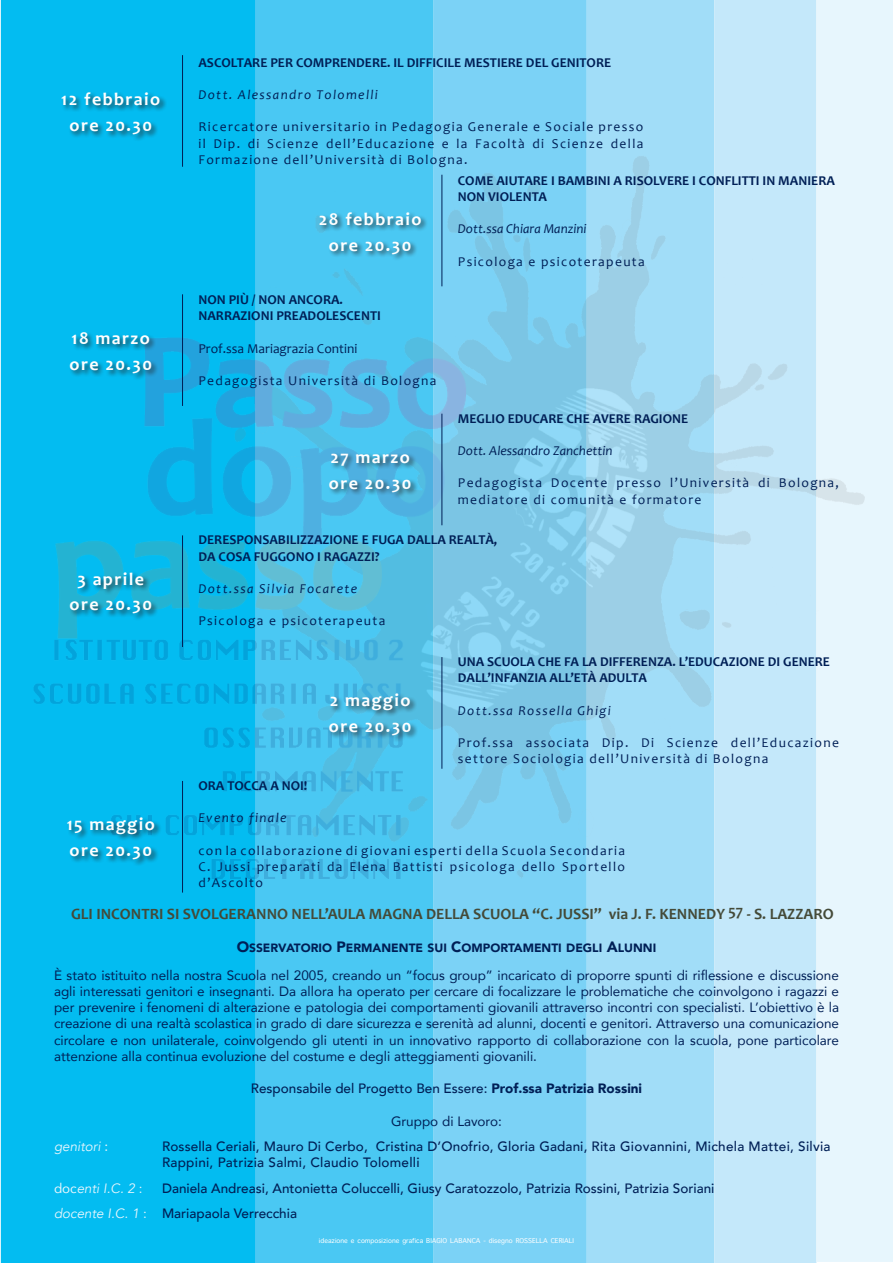
<style>
.page{position:relative;width:893px;height:1263px;background:#fff}
.page>*{position:absolute;margin:0;border:0;box-sizing:border-box;transform-origin:0 0}
.Contenuto_tabella{font:700 18px "Candara";letter-spacing:.08em;color:#fff}
.t1{font:700 15.75px "Candara";color:#444a38}
.t2{font:13.5px/16.2px "Avenir";color:#001f56;text-align:justify}
.Contenuto_tabella-2{font:13.5px/16.2px "Candara";letter-spacing:.1em;color:#001f56;text-align:justify}
.Contenuto_tabella-3{font:700 13.5px/16.2px "Candara";color:#001f56}
.t3{font:500 13.5px "Avenir";color:#001f56}
.t4{font:500 13.5px/16.2px "Avenir";letter-spacing:.02em;color:#001f56}
.Contenuto_tabella-4{font:italic 13.5px "Candara";letter-spacing:.1em;color:#001f56}
.Contenuto_tabella-5{font:italic 13.5px "Candara";color:#001f56}
.Contenuto_tabella-6{font:13.5px "Candara";color:#001f56}
.t5{font:italic 13.5px "Avenir";color:#e8f6fd}
.t6{font:900 12px "Avenir";color:#001f56}
.t7{font:9px "Apple Symbols";color:#fff}
.s1{font-size:15px}
.s2{font-weight:900}
.s3{font-style:normal}
.s4{font-weight:400;font-style:italic;color:#e8f6fd}
.s5{font-weight:400;color:#e8f6fd}
</style>
<div class="page">
<div style="left:1px;top:0;width:254px;height:1263px;background:#03bcf1"></div>
<div style="left:255px;top:0;width:179px;height:1263px;background:#4ac8f3"></div>
<div style="left:434px;top:0;width:153px;height:1263px;background:#7bd2f6"></div>
<div style="left:587px;top:0;width:127px;height:1263px;background:#a1ddf8"></div>
<div style="left:714px;top:0;width:102px;height:1263px;background:#c4e8fa"></div>
<div style="left:816px;top:0;width:77px;height:1262px;background:#e7f6fd"></div>
<img style="left:20px;top:119px;width:844px;height:759px">
<hr style="left:441px;top:414px;width:1px;height:111px;background:#001f56">
<div style="left:60px;top:91px;width:107px;height:51px;background:#231f20;opacity:.75"></div>
<div style="left:69px;top:332px;width:90px;height:49px;background:#231f20;opacity:.75"></div>
<div style="left:328px;top:452px;width:90px;height:47px;background:#231f20;opacity:.75"></div>
<div style="left:69px;top:571px;width:90px;height:50px;background:#231f20;opacity:.75"></div>
<div style="left:328px;top:693px;width:90px;height:50px;background:#231f20;opacity:.75"></div>
<div style="left:66px;top:816px;width:96px;height:51px;background:#231f20;opacity:.75"></div>
<hr style="left:182px;top:55px;width:1px;height:112px;background:#001f56">
<hr style="left:182px;top:535px;width:1px;height:112px;background:#001f56">
<hr style="left:441px;top:657px;width:1px;height:112px;background:#001f56">
<hr style="left:182px;top:781px;width:1px;height:111px;background:#001f56">
<hr style="left:182px;top:294px;width:1px;height:112px;background:#001f56">
<hr style="left:441px;top:175px;width:1px;height:111px;background:#001f56">
<div style="left:318px;top:211px;width:111px;height:50px;background:#231f20;opacity:.75"></div>
<svg style="left:382px;top:1238px;width:6px;height:5px"></svg>
<svg style="left:396px;top:1238px;width:109px;height:7px"></svg>
<svg style="left:516px;top:1238px;width:58px;height:5px"></svg>
<svg style="left:319px;top:1238px;width:55px;height:7px"></svg>
<p class="Contenuto_tabella" style="left:61px;top:88px;width:100px">12 febbraio</p>
<p class="Contenuto_tabella" style="left:70px;top:114px;width:84px">ore 20.30</p>
<p class="Contenuto_tabella" style="left:72px;top:327px;width:80px">18 marzo</p>
<p class="Contenuto_tabella" style="left:70px;top:353px;width:84px">ore 20.30</p>
<p class="Contenuto_tabella" style="left:77px;top:567px;width:68px">3 aprile</p>
<p class="Contenuto_tabella" style="left:70px;top:593px;width:84px">ore 20.30</p>
<p class="Contenuto_tabella" style="left:67px;top:813px;width:90px">15 maggio</p>
<p class="Contenuto_tabella" style="left:70px;top:839px;width:84px">ore 20.30</p>
<p class="Contenuto_tabella-3" style="left:198px;top:54px;width:414px">ASCOLTARE PER COMPRENDERE. IL DIFFICILE MESTIERE DEL GENITORE</p>
<p class="Contenuto_tabella-4" style="left:198px;top:86px;width:181px">Dott. Alessandro Tolomelli</p>
<p class="Contenuto_tabella-2" style="left:198px;top:119px;width:446px">Ricercatore universitario in Pedagogia Generale e Sociale presso il Dip. di Scienze dell’Educazione e la Facoltà di Scienze della Formazione dell’Università di Bologna.</p>
<p class="Contenuto_tabella" style="left:319px;top:208px;width:104px">28 febbraio</p>
<p class="Contenuto_tabella" style="left:329px;top:233px;width:84px">ore 20.30</p>
<p class="Contenuto_tabella-3" style="left:198px;top:291px;width:146px">NON PIÙ / NON ANCORA.</p>
<p class="Contenuto_tabella-3" style="left:198px;top:308px;width:184px">NARRAZIONI PREADOLESCENTI</p>
<p class="Contenuto_tabella-6" style="left:198px;top:340px;width:160px">Prof.ssa Mariagrazia Contini</p>
<p class="Contenuto_tabella-2" style="left:198px;top:372px;width:240px">Pedagogista Università di Bologna</p>
<p class="Contenuto_tabella" style="left:330px;top:446px;width:81px">27 marzo</p>
<p class="Contenuto_tabella" style="left:329px;top:472px;width:84px">ore 20.30</p>
<p class="Contenuto_tabella-3" style="left:458px;top:172px;width:378px">COME AIUTARE I BAMBINI A RISOLVERE I CONFLITTI IN MANIERA<br>NON VIOLENTA</p>
<p class="Contenuto_tabella-5" style="left:458px;top:220px;width:130px">Dott.ssa Chiara Manzini</p>
<p class="Contenuto_tabella-2" style="left:458px;top:253px;width:188px">Psicologa e psicoterapeuta</p>
<p class="Contenuto_tabella-3" style="left:458px;top:410px;width:232px">MEGLIO EDUCARE CHE AVERE RAGIONE</p>
<p class="Contenuto_tabella-5" style="left:458px;top:442px;width:156px">Dott. Alessandro Zanchettin</p>
<p class="Contenuto_tabella-2" style="left:458px;top:475px;width:383px">Pedagogista Docente presso l’Università di Bologna, mediatore di comunità e formatore</p>
<p class="Contenuto_tabella-3" style="left:198px;top:532px;width:300px">DERESPONSABILIZZAZIONE E FUGA DALLA REALTÀ,<br>DA COSA FUGGONO I RAGAZZI?</p>
<p class="Contenuto_tabella-4" style="left:198px;top:580px;width:160px">Dott.ssa Silvia Focarete</p>
<p class="Contenuto_tabella-2" style="left:198px;top:613px;width:188px">Psicologa e psicoterapeuta</p>
<p class="Contenuto_tabella" style="left:330px;top:689px;width:82px">2 maggio</p>
<p class="Contenuto_tabella" style="left:329px;top:715px;width:84px">ore 20.30</p>
<p class="Contenuto_tabella-3" style="left:458px;top:653px;width:374px">UNA SCUOLA CHE FA LA DIFFERENZA. L’EDUCAZIONE DI GENERE<br>DALL’INFANZIA ALL’ETÀ ADULTA</p>
<p class="Contenuto_tabella-4" style="left:458px;top:702px;width:154px">Dott.ssa Rossella Ghigi</p>
<p class="Contenuto_tabella-2" style="left:458px;top:734px;width:383px">Prof.ssa associata Dip. Di Scienze dell’Educazione settore Sociologia dell’Università di Bologna</p>
<p class="Contenuto_tabella-3" style="left:198px;top:777px;width:110px">ORA TOCCA A NOI!</p>
<p class="Contenuto_tabella-4" style="left:198px;top:809px;width:90px">Evento finale</p>
<p class="Contenuto_tabella-2" style="left:198px;top:842px;width:428px">con la collaborazione di giovani esperti della Scuola Secondaria C. Jussi preparati da Elena Battisti psicologa dello Sportello d’Ascolto</p>
<p class="t1" style="left:71px;top:904px;width:764px">GLI INCONTRI SI SVOLGERANNO NELL’AULA MAGNA DELLA SCUOLA “C. JUSSI” via J. F. KENNEDY 57 - S. LAZZARO</p>
<p class="t6" style="left:237px;top:937px;width:421px"><span class="s1">O</span>SSERVATORIO <span class="s1">P</span>ERMANENTE SUI <span class="s1">C</span>OMPORTAMENTI DEGLI <span class="s1">A</span>LUNNI</p>
<p class="t2" style="left:54px;top:967px;width:786px">È stato istituito nella nostra Scuola nel 2005, creando un “focus group” incaricato di proporre spunti di riflessione e discussione agli interessati genitori e insegnanti. Da allora ha operato per cercare di focalizzare le problematiche che coinvolgono i ragazzi e per prevenire i fenomeni di alterazione e patologia dei comportamenti giovanili attraverso incontri con specialisti. L’obiettivo è la creazione di una realtà scolastica in grado di dare sicurezza e serenità ad alunni, docenti e genitori. Attraverso una comunicazione circolare e non unilaterale, coinvolgendo gli utenti in un innovativo rapporto di collaborazione con la scuola, pone particolare attenzione alla continua evoluzione del costume e degli atteggiamenti giovanili.</p>
<p class="t3" style="left:251px;top:1077px;width:393px">Responsabile del Progetto Ben Essere: <span class="s2">Prof.ssa Patrizia Rossini</span></p>
<p class="t2" style="left:391px;top:1112px;width:112px">Gruppo di Lavoro:</p>
<p class="t5" style="left:54px;top:1138px;width:56px">genitori <span class="s3">:</span></p>
<p class="t4" style="left:162px;top:1138px;width:670px">Rossella Ceriali, Mauro Di Cerbo, Cristina D’Onofrio, Gloria Gadani, Rita Giovannini, Michela Mattei, Silvia<br>Rappini, Patrizia Salmi, Claudio Tolomelli</p>
<p class="t5" style="left:54px;top:1180px;width:90px"><span class="s3">doc</span>enti I.C. 2 <span class="s3">:</span></p>
<p class="t3" style="left:162px;top:1176px;width:554px">Daniela Andreasi, Antonietta Coluccelli, Giusy Caratozzolo, Patrizia Rossini, Patrizia Soriani</p>
<p class="t3" style="left:54px;top:1202px;width:245px"><span class="s4">docente I.C. 1</span> <span class="s5">:</span> Mariapaola Verrecchia</p>
<p class="t7" style="left:361px;top:1235px;width:36px">□ □▲ □■</p>
<p class="t7" style="left:494px;top:1235px;width:20px">▲ ■□</p>
</div>
